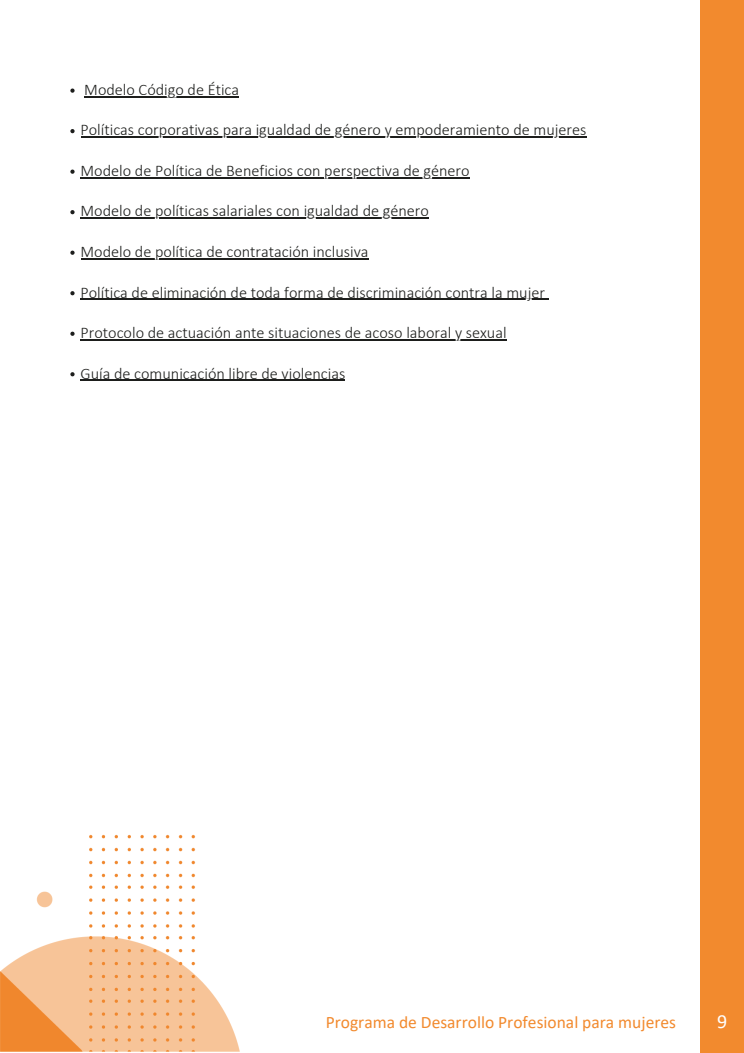
<style>
.page{position:relative;width:744px;height:1053px;background:#fff}
.page>*{position:absolute;margin:0;border:0;box-sizing:border-box;transform-origin:0 0}
.t1{font:20px "Calibri";color:#fff}
.t2{font:17.48px "Calibri";color:#f28a2e}
.t3{font:300 16.24px "Calibri";color:#1d1e1c}
</style>
<div class="page">
<svg style="left:70px;top:88px;width:5px;height:5px"></svg>
<svg style="left:70px;top:129px;width:5px;height:4px"></svg>
<svg style="left:70px;top:169px;width:5px;height:5px"></svg>
<svg style="left:70px;top:210px;width:5px;height:4px"></svg>
<svg style="left:70px;top:250px;width:5px;height:5px"></svg>
<svg style="left:70px;top:291px;width:5px;height:4px"></svg>
<svg style="left:70px;top:331px;width:5px;height:5px"></svg>
<svg style="left:70px;top:372px;width:5px;height:4px"></svg>
<div style="left:700px;top:0;width:44px;height:1052px;background:#f28a2e"></div>
<img style="left:0;top:834px;width:240px;height:217px">
<hr style="left:84px;top:96px;width:155px;height:1px;background:#1d1e1c">
<hr style="left:81px;top:136px;width:506px;height:2px;background:#1d1e1c">
<hr style="left:81px;top:177px;width:389px;height:1px;background:#1d1e1c">
<hr style="left:81px;top:217px;width:348px;height:2px;background:#1d1e1c">
<hr style="left:81px;top:258px;width:288px;height:1px;background:#1d1e1c">
<hr style="left:81px;top:298px;width:464px;height:2px;background:#1d1e1c">
<hr style="left:81px;top:339px;width:426px;height:1px;background:#1d1e1c">
<hr style="left:81px;top:379px;width:264px;height:2px;background:#1d1e1c">
<h1 class="t3" style="left:84px;top:83px;width:156px">Modelo Código de Ética</h1>
<h1 class="t3" style="left:81px;top:123px;width:507px">Políticas corporativas para igualdad de género y empoderamiento de mujeres</h1>
<h1 class="t3" style="left:81px;top:164px;width:391px">Modelo de Política de Beneficios con perspectiva de género</h1>
<h1 class="t3" style="left:81px;top:204px;width:350px">Modelo de políticas salariales con igualdad de género</h1>
<h1 class="t3" style="left:81px;top:245px;width:289px">Modelo de política de contratación inclusiva</h1>
<h1 class="t3" style="left:81px;top:285px;width:466px">Política de eliminación de toda forma de discriminación contra la mujer</h1>
<h1 class="t3" style="left:81px;top:326px;width:428px">Protocolo de actuación ante situaciones de acoso laboral y sexual</h1>
<p class="t3" style="left:81px;top:366px;width:266px">Guía de comunicación libre de violencias</p>
<p class="t2" style="left:326px;top:1014px;width:352px">Programa de Desarrollo Profesional para mujeres</p>
<h1 class="t1" style="left:717px;top:1013px;width:12px">9</h1>
</div>
